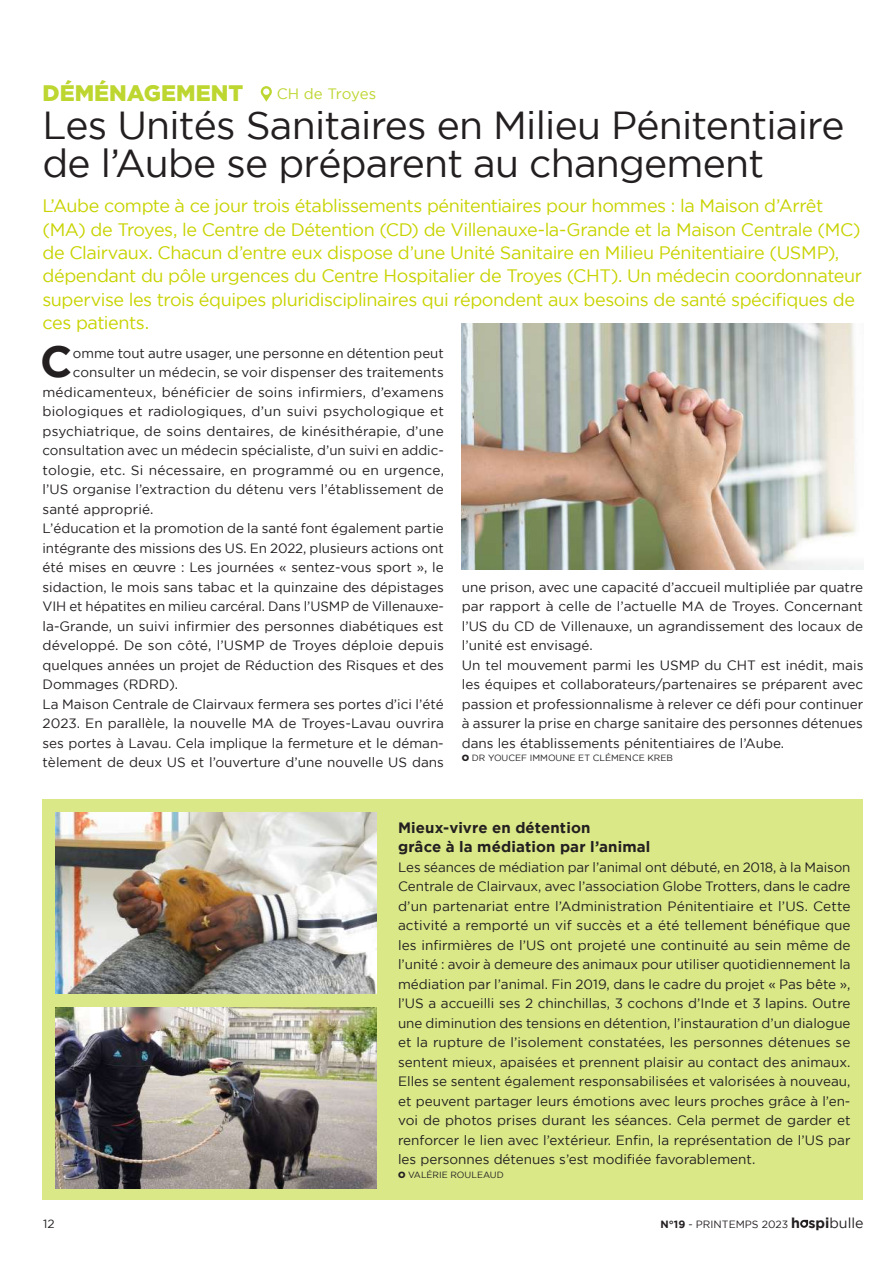
<style>
.page{position:relative;width:893px;height:1263px;background:#fff}
.page>*{position:absolute;margin:0;border:0;box-sizing:border-box;transform-origin:0 0}
.t1{font:700 43.65px "Gotham";color:#231f20}
.t2{font:39px/37.5px "Gotham";letter-spacing:-.02em;color:#231f20}
.t3{font:900 22.5px "Gotham";color:#bed630}
.t4{font:18px/23.2px "Gotham";letter-spacing:-.025em;color:#c8d300}
.t5{font:700 15px/19.5px "Gotham";letter-spacing:.01em;color:#231f20}
.t6{font:15px "Gotham";letter-spacing:-.01em;color:#bed630}
.t7{font:13.5px/19.5px "Gotham";color:#231f20}
.t8{font:12px "Gotham";color:#231f20}
.t9{font:10.5px "Gotham";color:#231f20}
.t10{font:9px "Gotham";color:#231f20}
.s1{font-weight:900}
.s2{font-weight:700}
.s3{font-weight:700;font-size:14.25px}
.s4{font-size:14.25px}
</style>
<div class="page">
<svg style="left:800px;top:1220px;width:8px;height:8px"></svg>
<div style="left:43px;top:799px;width:820px;height:401px;background:#dae888"></div>
<img style="left:462px;top:324px;width:401px;height:245px">
<img style="left:55px;top:812px;width:322px;height:181px">
<img style="left:55px;top:1007px;width:322px;height:181px">
<svg style="left:261px;top:86px;width:11px;height:16px"></svg>
<h3 class="t3" style="left:43px;top:80px;width:202px">DÉMÉNAGEMENT</h3>
<h2 class="t2" style="left:43px;top:106px;width:803px">Les Unités Sanitaires en Milieu Pénitentiaire de l’Aube se préparent au changement</h2>
<p class="t4" style="left:43px;top:194px;width:821px">L’Aube compte à ce jour trois établissements pénitentiaires pour hommes : la Maison d’Arrêt (MA) de Troyes, le Centre de Détention (CD) de Villenauxe-la-Grande et la Maison Centrale (MC) de Clairvaux. Chacun d’entre eux dispose d’une Unité Sanitaire en Milieu Pénitentiaire (USMP), dépendant du pôle urgences du Centre Hospitalier de Troyes (CHT). Un médecin coordonnateur supervise les trois équipes pluridisciplinaires qui répondent aux besoins de santé spécifiques de ces patients.</p>
<h1 class="t1" style="left:40px;top:336px;width:34px">C</h1>
<p class="t7" style="left:73px;top:343px;width:372px">omme tout autre usager, une personne en détention peut</p>
<p class="t6" style="left:277px;top:86px;width:101px">CH de Troyes</p>
<p class="t7" style="left:73px;top:362px;width:373px">consulter un médecin, se voir dispenser des traitements</p>
<p class="t7" style="left:43px;top:382px;width:403px">médicamenteux, bénéficier de soins infirmiers, d’examens</p>
<p class="t7" style="left:43px;top:401px;width:403px">biologiques et radiologiques, d’un suivi psychologique et</p>
<p class="t7" style="left:43px;top:421px;width:403px">psychiatrique, de soins dentaires, de kinésithérapie, d’une</p>
<p class="t7" style="left:43px;top:440px;width:403px">consultation avec un médecin spécialiste, d’un suivi en addic-</p>
<p class="t7" style="left:43px;top:460px;width:403px">tologie, etc. Si nécessaire, en programmé ou en urgence,</p>
<p class="t7" style="left:43px;top:479px;width:403px">l’US organise l’extraction du détenu vers l’établissement de</p>
<p class="t7" style="left:43px;top:499px;width:112px">santé approprié.</p>
<p class="t7" style="left:43px;top:518px;width:403px">L’éducation et la promotion de la santé font également partie</p>
<p class="t7" style="left:43px;top:538px;width:403px">intégrante des missions des US. En 2022, plusieurs actions ont</p>
<p class="t7" style="left:43px;top:557px;width:403px">été mises en œuvre : Les journées « sentez-vous sport », le</p>
<p class="t7" style="left:43px;top:577px;width:403px">sidaction, le mois sans tabac et la quinzaine des dépistages</p>
<p class="t7" style="left:43px;top:596px;width:403px">VIH et hépatites en milieu carcéral. Dans l’USMP de Villenauxe-</p>
<p class="t7" style="left:43px;top:616px;width:403px">la-Grande, un suivi infirmier des personnes diabétiques est</p>
<p class="t7" style="left:43px;top:635px;width:403px">développé. De son côté, l’USMP de Troyes déploie depuis</p>
<p class="t7" style="left:43px;top:655px;width:403px">quelques années un projet de Réduction des Risques et des</p>
<p class="t7" style="left:43px;top:674px;width:137px">Dommages (RDRD).</p>
<p class="t7" style="left:43px;top:694px;width:403px">La Maison Centrale de Clairvaux fermera ses portes d’ici l’été</p>
<p class="t7" style="left:43px;top:713px;width:403px">2023. En parallèle, la nouvelle MA de Troyes-Lavau ouvrira</p>
<p class="t7" style="left:43px;top:733px;width:403px">ses portes à Lavau. Cela implique la fermeture et le déman-</p>
<p class="t7" style="left:43px;top:752px;width:403px">tèlement de deux US et l’ouverture d’une nouvelle US dans</p>
<p class="t7" style="left:462px;top:577px;width:403px">une prison, avec une capacité d’accueil multipliée par quatre par rapport à celle de l’actuelle MA de Troyes. Concernant l’US du CD de Villenauxe, un agrandissement des locaux de l’unité est envisagé.<br>Un tel mouvement parmi les USMP du CHT est inédit, mais les équipes et collaborateurs/partenaires se préparent avec passion et professionnalisme à relever ce défi pour continuer à assurer la prise en charge sanitaire des personnes détenues dans les établissements pénitentiaires de l’Aube.</p>
<p class="t10" style="left:462px;top:753px;width:213px"><span class="s1">O</span> DR YOUCEF IMMOUNE ET CLÉMENCE KREB</p>
<p class="t5" style="left:398px;top:817px;width:254px">Mieux-vivre en détention<br>grâce à la médiation par l’animal</p>
<p class="t7" style="left:398px;top:857px;width:454px;text-align:justify">Les séances de médiation par l’animal ont débuté, en 2018, à la Maison Centrale de Clairvaux, avec l’association Globe Trotters, dans le cadre d’un partenariat entre l’Administration Pénitentiaire et l’US. Cette activité a remporté un vif succès et a été tellement bénéfique que les infirmières de l’US ont projeté une continuité au sein même de l’unité : avoir à demeure des animaux pour utiliser quotidiennement la médiation par l’animal. Fin 2019, dans le cadre du projet « Pas bête », l’US a accueilli ses 2 chinchillas, 3 cochons d’Inde et 3 lapins. Outre une diminution des tensions en détention, l’instauration d’un dialogue et la rupture de l’isolement constatées, les personnes détenues se sentent mieux, apaisées et prennent plaisir au contact des animaux.<br>Elles se sentent également responsabilisées et valorisées à nouveau, et peuvent partager leurs émotions avec leurs proches grâce à l’en&shy;voi de photos prises durant les séances. Cela permet de garder et renforcer le lien avec l’extérieur. Enfin, la représentation de l’US par les personnes détenues s’est modifiée favorablement.</p>
<p class="t10" style="left:398px;top:1170px;width:107px"><span class="s1">O</span> VALÉRIE ROULEAUD</p>
<p class="t8" style="left:43px;top:1217px;width:13px">12</p>
<p class="t9" style="left:661px;top:1218px;width:204px"><span class="s2">N°19</span> - PRINTEMPS 2023 <span class="s3">h spi</span><span class="s4">bulle</span></p>
</div>
